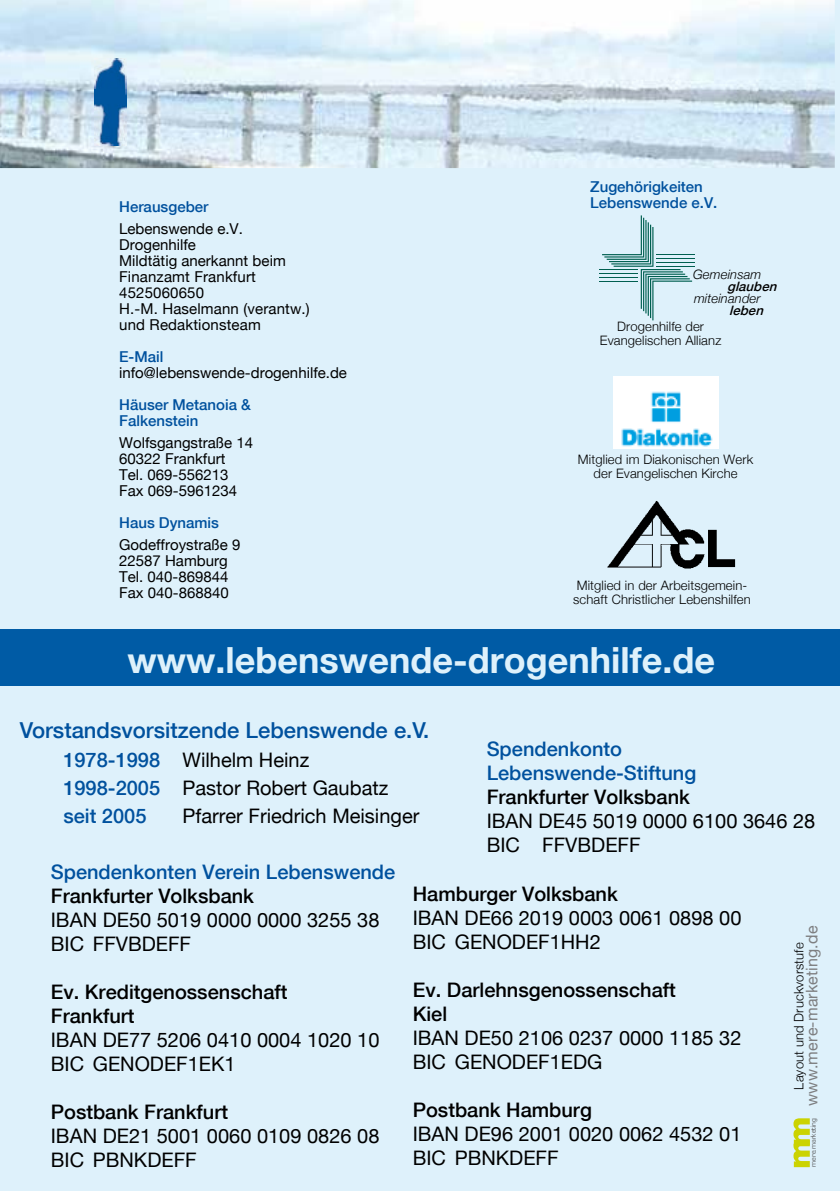
<style>
.page{position:relative;width:840px;height:1191px;background:#fff}
.page>*{position:absolute;margin:0;border:0;box-sizing:border-box;transform-origin:0 0}
.t1{font:700 36px "Helvetica Neue";color:#def1fb}
.t2{font:500 22px "Helvetica Neue";color:#00519e}
.t3{font:20px/24px "Helvetica Neue";color:#000}
.t4{font:500 20px/24px "Helvetica Neue";color:#000}
.t5{font:500 20px/28px "Helvetica Neue";color:#00519e;text-align:justify}
.t6{font:16px "Helvetica Neue";letter-spacing:.01em;color:#7e7f81}
.t7{font:15px/16px "Helvetica Neue";color:#000}
.t8{font:500 15px/16px "Helvetica Neue";color:#00519e}
.t9{font:300 13px/14px "Helvetica Neue";letter-spacing:.01em;color:#000;text-align:center}
.t10{font:italic 300 13px "Helvetica Neue";letter-spacing:.01em;color:#000}
.t11{font:italic 500 13px "Helvetica Neue";color:#000}
.t12{font:7.4px "Eurostile";color:#58585a}
</style>
<div class="page">
<hr style="left:839px;top:1142px;width:1px;height:49px;background:#def1fb">
<div style="left:0;top:0;width:839px;height:1191px;background:#def1fb"></div>
<svg style="left:602px;top:215px;width:89px;height:105px"></svg>
<hr style="left:599px;top:269px;width:38px;height:1px;background:#005f50">
<hr style="left:656px;top:266px;width:38px;height:1px;background:#005f50">
<hr style="left:599px;top:273px;width:38px;height:1px;background:#005f50">
<hr style="left:656px;top:262px;width:38px;height:1px;background:#005f50">
<hr style="left:599px;top:277px;width:38px;height:1px;background:#005f50">
<hr style="left:656px;top:258px;width:38px;height:1px;background:#005f50">
<hr style="left:599px;top:281px;width:38px;height:1px;background:#005f50">
<hr style="left:656px;top:254px;width:38px;height:1px;background:#005f50">
<img style="left:607px;top:501px;width:129px;height:68px">
<div style="left:612px;top:376px;width:106px;height:73px;background:#fff"></div>
<img style="left:621px;top:416px;width:92px;height:31px">
<img style="left:650px;top:391px;width:30px;height:35px">
<div style="left:0;top:629px;width:839px;height:57px;background:#005ba5"></div>
<img style="left:0;top:0;width:834px;height:168px">
<img style="left:94px;top:59px;width:32px;height:87px">
<svg style="left:793px;top:1118px;width:16px;height:49px"></svg>
<p class="t8" style="left:119px;top:198px;width:91px">Herausgeber</p>
<p class="t7" style="left:119px;top:220px;width:192px">Lebenswende e.V.<br>Drogenhilfe<br>Mildtätig anerkannt beim<br>Finanzamt Frankfurt<br>4525060650<br>H.-M. Haselmann (verantw.) und Redaktionsteam</p>
<p class="t8" style="left:119px;top:348px;width:46px">E-Mail</p>
<p class="t7" style="left:119px;top:364px;width:229px">info@lebenswende-drogenhilfe.de</p>
<p class="t8" style="left:119px;top:396px;width:133px">Häuser Metanoia &amp;<br>Falkenstein</p>
<p class="t7" style="left:119px;top:434px;width:135px">Wolfsgangstraße 14<br>60322 Frankfurt<br>Tel. 069-556213<br>Fax 069-5961234</p>
<p class="t8" style="left:119px;top:514px;width:101px">Haus Dynamis</p>
<p class="t7" style="left:119px;top:536px;width:123px">Godeffroystraße 9<br>22587 Hamburg<br>Tel. 040-869844<br>Fax 040-868840</p>
<p class="t8" style="left:590px;top:178px;width:128px">Zugehörigkeiten<br>Lebenswende e.V.</p>
<p class="t10" style="left:692px;top:266px;width:70px">Gemeinsam</p>
<p class="t11" style="left:726px;top:278px;width:55px">glauben</p>
<p class="t10" style="left:693px;top:290px;width:68px">miteinander</p>
<p class="t11" style="left:728px;top:302px;width:39px">leben</p>
<p class="t9" style="left:599px;top:319px;width:123px">Drogenhilfe der<br>Evangelischen Allianz</p>
<p class="t9" style="left:577px;top:452px;width:177px">Mitglied im Diakonischen Werk der Evangelischen Kirche</p>
<p class="t9" style="left:573px;top:577px;width:179px;text-align:left">Mitglied in der Arbeitsgemein&shy;schaft Christlicher Lebenshilfen</p>
<h1 class="t1" style="left:127px;top:637px;width:589px">www.lebenswende-drogenhilfe.de</h1>
<p class="t2" style="left:20px;top:717px;width:410px">Vorstandsvorsitzende Lebenswende e.V.</p>
<p class="t3" style="left:182px;top:745px;width:238px;line-height:28px">Wilhelm Heinz<br>Pastor Robert Gaubatz<br>Pfarrer Friedrich Meisinger</p>
<p class="t5" style="left:63px;top:745px;width:98px">1978-1998<br>1998-2005 seit 2005</p>
<p class="t5" style="left:486px;top:737px;width:211px;line-height:24px">Spendenkonto<br>Lebenswende-Stiftung</p>
<p class="t4" style="left:486px;top:785px;width:205px">Frankfurter Volksbank</p>
<p class="t3" style="left:486px;top:809px;width:330px">IBAN DE45 5019 0000 6100 3646 28<br>BIC FFVBDEFF</p>
<p class="t5" style="left:51px;top:857px;width:346px">Spendenkonten Verein Lebenswende</p>
<p class="t4" style="left:51px;top:883px;width:205px">Frankfurter Volksbank</p>
<p class="t3" style="left:51px;top:907px;width:330px">IBAN DE50 5019 0000 0000 3255 38<br>BIC FFVBDEFF</p>
<p class="t4" style="left:51px;top:979px;width:238px">Ev. Kreditgenossenschaft<br>Frankfurt</p>
<p class="t3" style="left:51px;top:1027px;width:330px">IBAN DE77 5206 0410 0004 1020 10<br>BIC GENODEF1EK1</p>
<p class="t4" style="left:51px;top:1099px;width:179px">Postbank Frankfurt</p>
<p class="t3" style="left:51px;top:1123px;width:330px">IBAN DE21 5001 0060 0109 0826 08<br>BIC PBNKDEFF</p>
<p class="t4" style="left:412px;top:882px;width:206px">Hamburger Volksbank</p>
<p class="t3" style="left:412px;top:906px;width:330px">IBAN DE66 2019 0003 0061 0898 00<br>BIC GENODEF1HH2</p>
<p class="t4" style="left:412px;top:978px;width:264px">Ev. Darlehnsgenossenschaft<br>Kiel</p>
<p class="t3" style="left:412px;top:1026px;width:330px">IBAN DE50 2106 0237 0000 1185 32<br>BIC GENODEF1EDG</p>
<p class="t4" style="left:412px;top:1098px;width:180px">Postbank Hamburg</p>
<p class="t3" style="left:412px;top:1122px;width:330px">IBAN DE96 2001 0020 0062 4532 01<br>BIC PBNKDEFF</p>
<p class="t6" style="left:801px;top:1106px;width:182px;rotate:-90deg">www.mere-marketing.de</p>
<p class="t12" style="left:809px;top:1167px;width:50px;rotate:-90deg">mere.marketing</p>
<p class="t9" style="left:791px;top:1089px;width:149px;rotate:-90deg">Layout und Druckvorstufe</p>
</div>
